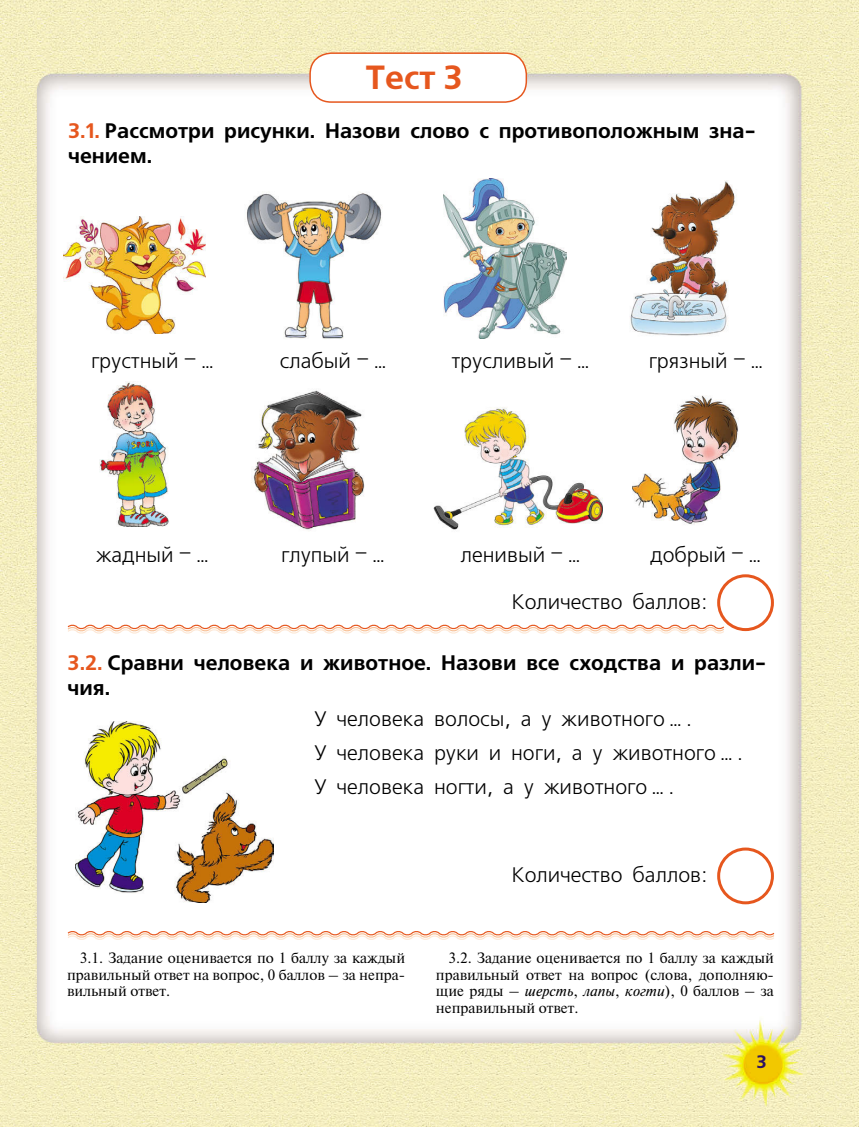
<style>
.page{position:relative;width:859px;height:1127px;background:#fff}
.page>*{position:absolute;margin:0;border:0;box-sizing:border-box;transform-origin:0 0}
.t1{font:700 33.45px "Free Set C";color:#e6571e}
.t2{font:21px/33.8px "Free Set C";color:#000}
.t3{font:700 21px/25.2px "Free Set C";color:#000}
.t4{font:700 18px "Free Set C";color:#2d1261}
.t5{font:15px/16.5px "Newton";color:#000;text-align:justify}
.s1{color:#e6571e}
.s2{font-style:italic}
</style>
<div class="page">
<img style="left:0;top:0;width:859px;height:1127px">
<img style="left:76px;top:721px;width:197px;height:181px">
<svg style="left:66px;top:929px;width:710px;height:12px"></svg>
<svg style="left:66px;top:623px;width:659px;height:12px"></svg>
<div style="left:717px;top:574px;width:57px;height:57px;border:3px solid #e6571e;border-radius:50%"></div>
<div style="left:717px;top:847px;width:57px;height:57px;border:3px solid #e6571e;border-radius:50%"></div>
<img style="left:63px;top:217px;width:142px;height:117px">
<img style="left:240px;top:187px;width:148px;height:154px">
<img style="left:632px;top:393px;width:110px;height:134px">
<img style="left:629px;top:180px;width:112px;height:157px">
<img style="left:252px;top:389px;width:115px;height:144px">
<img style="left:99px;top:381px;width:71px;height:146px">
<img style="left:443px;top:178px;width:124px;height:161px">
<div style="left:310px;top:53px;width:216px;height:49px;background:#fff;border-radius:21px"></div>
<div style="left:309px;top:52px;width:218px;height:51px;border:2px solid #e6571e;border-radius:21px"></div>
<img style="left:425px;top:398px;width:177px;height:142px">
<h1 class="t1" style="left:366px;top:64px;width:98px">Тест 3</h1>
<h2 class="t3" style="left:68px;top:120px;width:689px"><span class="s1">3.1.</span> Рассмотри рисунки. Назови слово с противоположным зна&shy;чением.</h2>
<h2 class="t2" style="left:91px;top:346px;width:124px">грустный – …</h2>
<h2 class="t2" style="left:280px;top:346px;width:108px">слабый – …</h2>
<h2 class="t2" style="left:452px;top:346px;width:139px">трусливый – …</h2>
<h2 class="t2" style="left:649px;top:346px;width:115px">грязный – …</h2>
<h2 class="t2" style="left:96px;top:539px;width:114px">жадный – …</h2>
<h2 class="t2" style="left:281px;top:539px;width:105px">глупый – …</h2>
<h2 class="t2" style="left:461px;top:539px;width:121px">ленивый – …</h2>
<h2 class="t2" style="left:650px;top:539px;width:112px">добрый – …</h2>
<h2 class="t2" style="left:511px;top:586px;width:197px">Количество баллов:</h2>
<h2 class="t3" style="left:68px;top:651px;width:700px"><span class="s1">3.2.</span> Сравни человека и животное. Назови все сходства и разли&shy;чия.</h2>
<h2 class="t2" style="left:314px;top:704px;width:431px">У человека волосы, а у животного … .<br>У человека руки и ноги, а у животного … .<br>У человека ногти, а у животного … .</h2>
<h2 class="t2" style="left:511px;top:859px;width:197px">Количество баллов:</h2>
<p class="t5" style="left:67px;top:951px;width:340px;text-indent:13px">3.1. Задание оценивается по 1 баллу за каждый правильный ответ на вопрос, 0 баллов – за непра&shy;вильный ответ.</p>
<p class="t5" style="left:436px;top:951px;width:340px;text-indent:13px">3.2. Задание оценивается по 1 баллу за каждый правильный ответ на вопрос (слова, дополняю&shy;щие ряды – <span class="s2">шерсть</span>, <span class="s2">лапы</span>, <span class="s2">когти</span>), 0 баллов – за неправильный ответ.</p>
<p class="t4" style="left:756px;top:1054px;width:12px">3</p>
</div>
